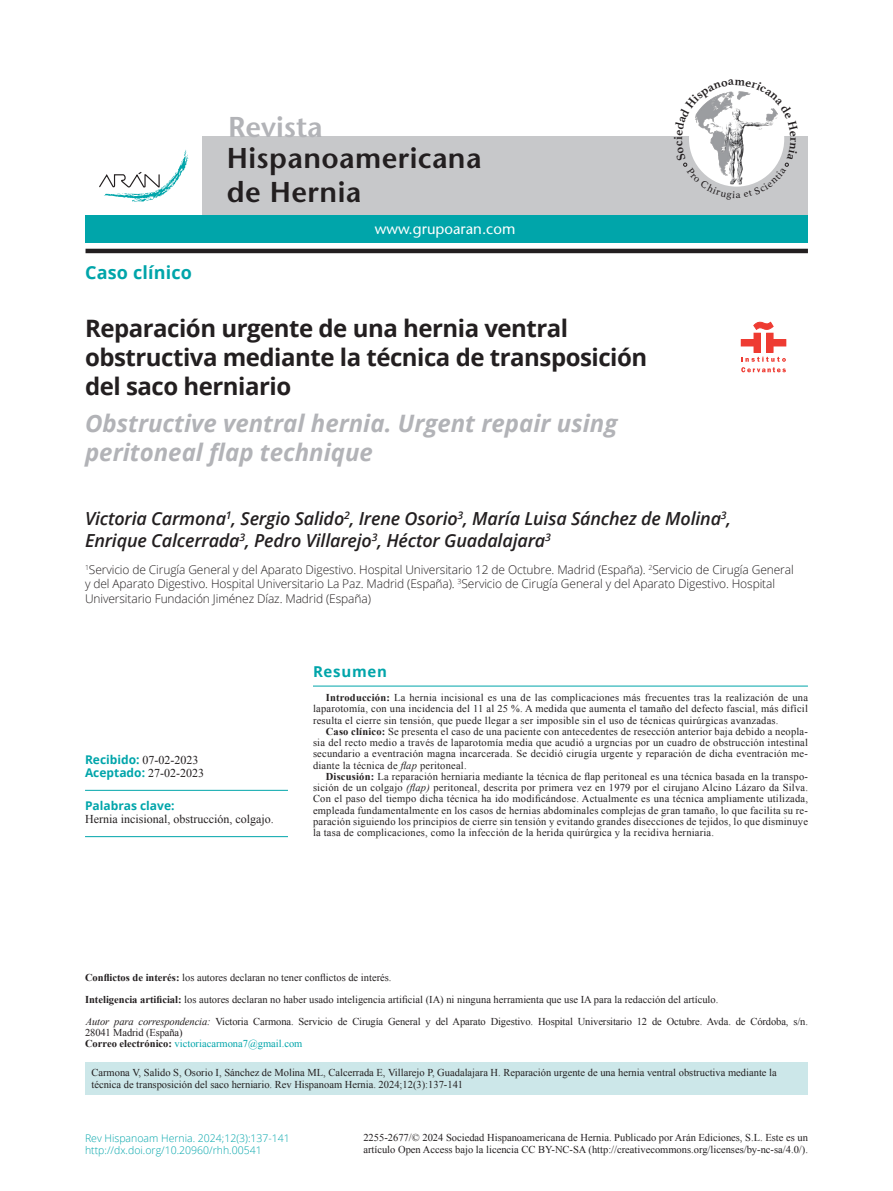
<style>
.page{position:relative;width:893px;height:1191px;background:#fff}
.page>*{position:absolute;margin:0;border:0;box-sizing:border-box;transform-origin:0 0}
.t1{font:600 28.65px/34.3px "Stone Sans Std";letter-spacing:.015em;color:#231f20}
.t2{font:600 28.65px "Stone Sans Std";color:#b2b3b7}
.Titulo_Principal{font:700 24px/28.8px "Open Sans";letter-spacing:-.02em;color:#231f20}
.Titulo_Secundario{font:italic 700 24px/28.8px "Open Sans";color:#b2b3b7}
.Autores{font:italic 600 18px/21.6px "Open Sans";letter-spacing:-.01em;color:#231f20}
.Seccion{font:700 18px "Open Sans";letter-spacing:.01em;color:#00a5aa}
.t3{font:500 15px "Stone Sans Std";color:#fff}
.Resumen_ladillo{font:700 15px "Open Sans";letter-spacing:.05em;color:#00a5aa}
.Cargo{font:300 12px/14.4px "Open Sans";letter-spacing:-.01em;color:#231f20}
.Palabra_Clave_Keywor{font:12px/13.5px "Times New Roman";color:#231f20}
.Recibido{font:12px "Times New Roman";color:#231f20}
.Resumen{font:10.5px/11.2px "Times New Roman";color:#231f20;text-align:justify}
.Conflicto{font:10.5px/11.2px "Times New Roman";color:#231f20}
.Autores_titulo{font:10.5px/12px "Times New Roman";color:#231f20}
.t4{font:300 10.5px/12.6px "Open Sans";color:#00a5aa}
.Correo{font:10.5px "Times New Roman";color:#00a5aa}
.s1{font-family:"Open Sans";font-weight:700;color:#00a5aa}
.s2{font-weight:700}
.s3{font-style:italic}
.s4{font-weight:700;color:#231f20}
</style>
<div class="page">
<div style="left:202px;top:137px;width:606px;height:78px;background:#c7c8ca"></div>
<div style="left:86px;top:215px;width:722px;height:27px;background:#00a5aa"></div>
<svg style="left:99px;top:150px;width:89px;height:52px"></svg>
<hr style="left:86px;top:249px;width:722px;height:4px;background:#231f20">
<div style="left:741px;top:339px;width:19px;height:7px;background:#ee3b32"></div>
<div style="left:767px;top:339px;width:19px;height:7px;background:#ee3b32"></div>
<div style="left:754px;top:333px;width:6px;height:19px;background:#ee3b32"></div>
<div style="left:767px;top:333px;width:6px;height:19px;background:#ee3b32"></div>
<svg style="left:754px;top:322px;width:19px;height:7px"></svg>
<svg style="left:741px;top:357px;width:45px;height:15px"></svg>
<hr style="left:313px;top:685px;width:495px;height:1px;background:#00a5aa">
<hr style="left:85px;top:790px;width:203px;height:1px;background:#00a5aa">
<hr style="left:85px;top:836px;width:203px;height:1px;background:#00a5aa">
<div style="left:85px;top:1062px;width:723px;height:32px;background:#cce7e9"></div>
<svg style="left:674px;top:91px;width:124px;height:96px"></svg>
<p class="Seccion" style="left:85px;top:259px;width:109px">Caso clínico</p>
<h1 class="t2" style="left:228px;top:110px;width:96px">Revista</h1>
<h1 class="t1" style="left:227px;top:140px;width:256px">Hispanoamericana de Hernia</h1>
<h3 class="t3" style="left:375px;top:220px;width:142px">www.grupoaran.com</h3>
<p class="Titulo_Principal" style="left:85px;top:314px;width:564px">Reparación urgente de una hernia ventral obstructiva mediante la técnica de transposición del saco herniario</p>
<p class="Titulo_Secundario" style="left:85px;top:408px;width:534px">Obstructive ventral hernia. Urgent repair using peritoneal flap technique</p>
<p class="Autores" style="left:85px;top:507px;width:648px">Victoria Carmona<sup>1</sup>, Sergio Salido<sup>2</sup>, Irene Osorio<sup>3</sup>, María Luisa Sánchez de Molina<sup>3</sup>,<br>Enrique Calcerrada<sup>3</sup>, Pedro Villarejo<sup>3</sup>, Héctor Guadalajara<sup>3</sup></p>
<p class="Cargo" style="left:85px;top:562px;width:710px"><sup>1</sup>Servicio de Cirugía General y del Aparato Digestivo. Hospital Universitario 12 de Octubre. Madrid (España). <sup>2</sup>Servicio de Cirugía General y del Aparato Digestivo. Hospital Universitario La Paz. Madrid (España). <sup>3</sup>Servicio de Cirugía General y del Aparato Digestivo. Hospital<br>Universitario Fundación Jiménez Díaz. Madrid (España)</p>
<p class="Recibido" style="left:85px;top:751px;width:115px"><span class="s1">Recibido:</span> 07-02-2023</p>
<p class="Recibido" style="left:85px;top:765px;width:121px"><span class="s1">Aceptado:</span> 27-02-2023</p>
<p class="Palabra_Clave_Keywor" style="left:85px;top:799px;width:190px"><span class="s1">Palabras clave:<br></span>Hernia incisional, obstrucción, colgajo.</p>
<p class="Resumen_ladillo" style="left:313px;top:661px;width:76px">Resumen</p>
<p class="Resumen" style="left:313px;top:692px;width:496px;text-indent:13px"><span class="s2">Introducción:</span> La hernia incisional es una de las complicaciones más frecuentes tras la realización de una laparotomía, con una incidencia del 11 al 25 %. A medida que aumenta el tamaño del defecto fascial, más difícil resulta el cierre sin tensión, que puede llegar a ser imposible sin el uso de técnicas quirúrgicas avanzadas.</p>
<p class="Resumen" style="left:313px;top:725px;width:496px;text-indent:13px"><span class="s2">Caso clínico:</span> Se presenta el caso de una paciente con antecedentes de resección anterior baja debido a neopla&shy;sia del recto medio a través de laparotomía media que acudió a urgncias por un cuadro de obstrucción intestinal secundario a eventración magna incarcerada. Se decidió cirugía urgente y reparación de dicha eventración me&shy;diante la técnica de <span class="s3">flap</span> peritoneal.</p>
<p class="Resumen" style="left:313px;top:770px;width:496px;text-indent:13px"><span class="s2">Discusión:</span> La reparación herniaria mediante la técnica de flap peritoneal es una técnica basada en la transpo&shy;sición de un colgajo <span class="s3">(flap)</span> peritoneal, descrita por primera vez en 1979 por el cirujano Alcino Lázaro da Silva.<br>Con el paso del tiempo dicha técnica ha ido modificándose. Actualmente es una técnica ampliamente utilizada, empleada fundamentalmente en los casos de hernias abdominales complejas de gran tamaño, lo que facilita su re&shy;paración siguiendo los principios de cierre sin tensión y evitando grandes disecciones de tejidos, lo que disminuye la tasa de complicaciones, como la infección de la herida quirúrgica y la recidiva herniaria.</p>
<p class="Conflicto" style="left:85px;top:971px;width:308px"><span class="s2">Conflictos de interés:</span> los autores declaran no tener conflictos de interés.</p>
<p class="Conflicto" style="left:85px;top:993px;width:635px"><span class="s2">Inteligencia artificial:</span> los autores declaran no haber usado inteligencia artificial (IA) ni ninguna herramienta que use IA para la redacción del artículo.</p>
<p class="Conflicto" style="left:85px;top:1015px;width:724px"><span class="s3">Autor para correspondencia:</span> Victoria Carmona. Servicio de Cirugía General y del Aparato Digestivo. Hospital Universitario 12 de Octubre. Avda. de Córdoba, s/n.<br>28041 Madrid (España)</p>
<p class="Correo" style="left:85px;top:1036px;width:219px"><span class="s4">Correo electrónico:</span> victoriacarmona7@gmail.com</p>
<p class="Autores_titulo" style="left:91px;top:1066px;width:687px">Carmona V, Salido S, Osorio I, Sánchez de Molina ML, Calcerrada E, Villarejo P, Guadalajara H. Reparación urgente de una hernia ventral obstructiva mediante la técnica de transposición del saco herniario. Rev Hispanoam Hernia. 2024;12(3):137-141</p>
<p class="t4" style="left:85px;top:1131px;width:206px">Rev Hispanoam Hernia. 2024;12(3):137-141 http://dx.doi.org/10.20960/rhh.00541</p>
<p class="Resumen" style="left:363px;top:1131px;width:446px;line-height:12px">2255-2677/© 2024 Sociedad Hispanoamericana de Hernia. Publicado por Arán Ediciones, S.L. Este es un artículo Open Access bajo la licencia CC BY-NC-SA (http://creativecommons.org/licenses/by-nc-sa/4.0/).</p>
</div>
